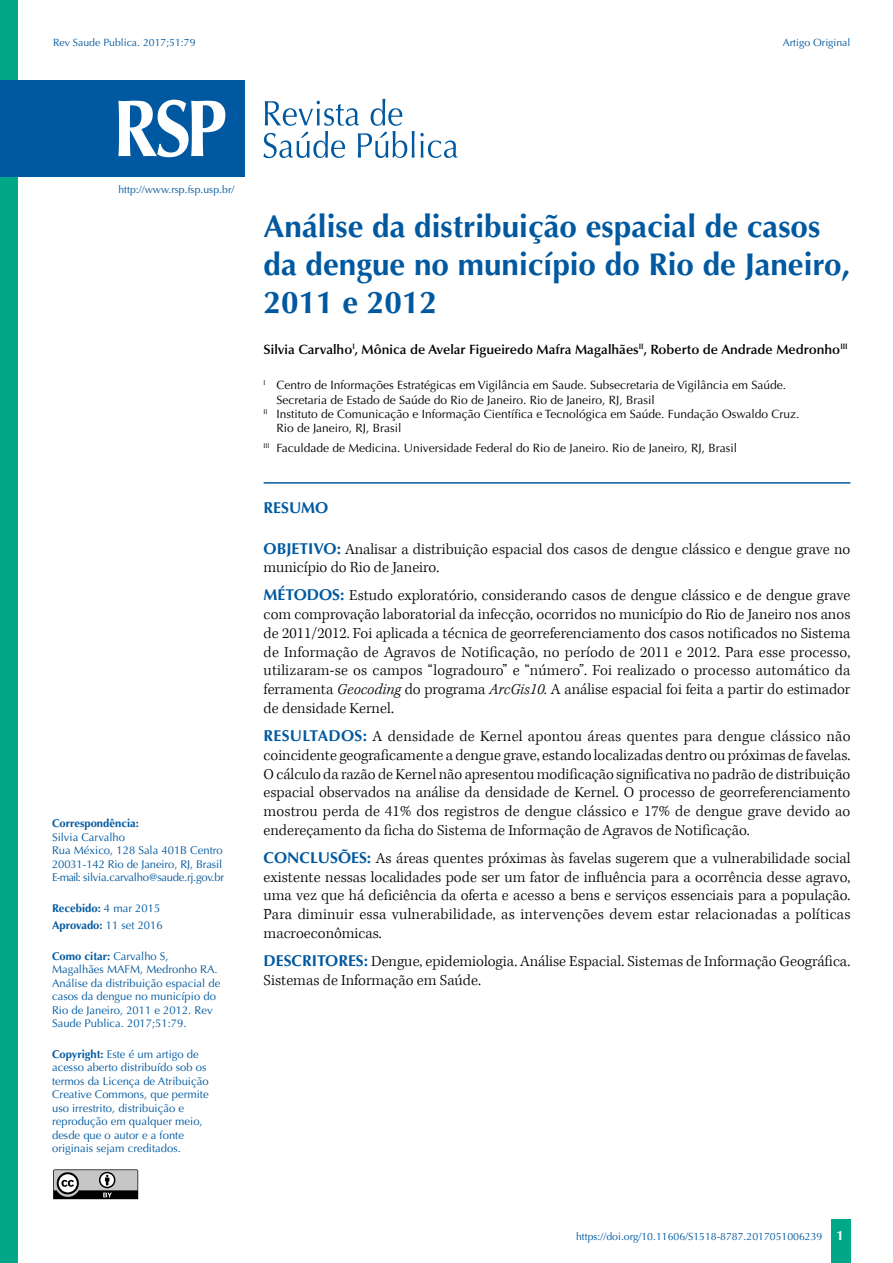
<style>
.page{position:relative;width:893px;height:1263px;background:#fff}
.page>*{position:absolute;margin:0;border:0;box-sizing:border-box;transform-origin:0 0}
.t1{font:700 31.5px/37.8px "Optima";color:#0059a0}
.t2{font:300 15.75px/18.9px "Kepler Std";color:#000;text-align:justify}
.t3{font:700 15.75px "Optima";color:#0059a0}
.t4{font:600 13.5px "Optima";color:#000}
.t5{font:12px "Optima";color:#000}
.t6{font:11.25px/13.5px "Optima";color:#0059a0}
.t7{font:700 11.25px/17.7px "Optima";color:#0059a0}
.t8{font:10.5px "Optima";color:#0059a0}
.s1{font-weight:400}
.s2{font-weight:700}
.s3{font-family:"Optima";font-weight:700;color:#0059a0}
.s4{font-style:italic}
.s5{font-weight:700;font-size:13.5px;color:#fff}
</style>
<div class="page">
<div style="left:831px;top:1220px;width:20px;height:43px;background:#00a887"></div>
<svg style="left:53px;top:1169px;width:85px;height:30px;background:#838383"></svg>
<div style="left:0;top:0;width:18px;height:1263px;background:#00a887"></div>
<svg style="left:263px;top:99px;width:195px;height:59px"></svg>
<div style="left:0;top:80px;width:244px;height:96px;background:#0059a0"></div>
<svg style="left:118px;top:100px;width:107px;height:57px"></svg>
<hr style="left:264px;top:482px;width:586px;height:2px;background:#0059a0">
<p class="t8" style="left:53px;top:36px;width:144px">Rev Saude Publica. 2017;51:79</p>
<p class="t8" style="left:783px;top:36px;width:69px">Artigo Original</p>
<p class="t8" style="left:118px;top:183px;width:117px">http://www.rsp.fsp.usp.br/</p>
<p class="t7" style="left:52px;top:815px;width:88px">Correspondência:</p>
<p class="t6" style="left:52px;top:830px;width:174px">Silvia Carvalho<br>Rua México, 128 Sala 401B Centro<br>20031-142 Rio de Janeiro, RJ, Brasil<br>E-mail: silvia.carvalho@saude.rj.gov.br</p>
<p class="t7" style="left:52px;top:899px;width:112px">Recebido: <span class="s1">4 mar 2015<br></span>Aprovado: <span class="s1">11 set 2016</span></p>
<p class="t6" style="left:52px;top:949px;width:170px"><span class="s2">Como citar:</span> Carvalho S,<br>Magalhães MAFM, Medronho RA.<br>Análise da distribuição espacial de casos da dengue no município do<br>Rio de Janeiro, 2011 e 2012. Rev<br>Saude Publica. 2017;51:79.</p>
<p class="t6" style="left:52px;top:1047px;width:158px"><span class="s2">Copyright:</span> Este é um artigo de acesso aberto distribuído sob os termos da Licença de Atribuição<br>Creative Commons, que permite uso irrestrito, distribuição e reprodução em qualquer meio, desde que o autor e a fonte originais sejam creditados.</p>
<h1 class="t1" style="left:264px;top:208px;width:588px">Análise da distribuição espacial de casos da dengue no município do Rio de Janeiro,<br>2011 e 2012</h1>
<p class="t4" style="left:264px;top:341px;width:586px">Silvia Carvalho<sup>I</sup>, Mônica de Avelar Figueiredo Mafra Magalhães<sup>II</sup>, Roberto de Andrade Medronho<sup>III</sup></p>
<p class="t5" style="left:264px;top:378px;width:524px"><sup>I</sup> Centro de Informações Estratégicas em Vigilância em Saude. Subsecretaria de Vigilância em Saúde.</p>
<p class="t5" style="left:276px;top:393px;width:380px">Secretaria de Estado de Saúde do Rio de Janeiro. Rio de Janeiro, RJ, Brasil</p>
<p class="t5" style="left:264px;top:407px;width:537px"><sup>II</sup> Instituto de Comunicação e Informação Científica e Tecnológica em Saúde. Fundação Oswaldo Cruz.</p>
<p class="t5" style="left:276px;top:421px;width:127px">Rio de Janeiro, RJ, Brasil</p>
<p class="t5" style="left:264px;top:441px;width:475px"><sup>III</sup> Faculdade de Medicina. Universidade Federal do Rio de Janeiro. Rio de Janeiro, RJ, Brasil</p>
<p class="t3" style="left:264px;top:499px;width:66px">RESUMO</p>
<p class="t2" style="left:264px;top:540px;width:588px"><span class="s3">OBJETIVO:</span> Analisar a distribuição espacial dos casos de dengue clássico e dengue grave no município do Rio de Janeiro.</p>
<p class="t2" style="left:264px;top:586px;width:588px"><span class="s3">MÉTODOS:</span> Estudo exploratório, considerando casos de dengue clássico e de dengue grave com comprovação laboratorial da infecção, ocorridos no município do Rio de Janeiro nos anos de 2011/2012. Foi aplicada a técnica de georreferenciamento dos casos notificados no Sistema de Informação de Agravos de Notificação, no período de 2011 e 2012. Para esse processo, utilizaram-se os campos “logradouro” e “número”. Foi realizado o processo automático da ferramenta <span class="s4">Geocoding</span> do programa <span class="s4">ArcGis10.</span> A análise espacial foi feita a partir do estimador de densidade Kernel.</p>
<p class="t2" style="left:264px;top:727px;width:588px"><span class="s3">RESULTADOS:</span> A densidade de Kernel apontou áreas quentes para dengue clássico não coincidente geograficamente a dengue grave, estando localizadas dentro ou próximas de favelas.<br>O cálculo da razão de Kernel não apresentou modificação significativa no padrão de distribuição espacial observados na análise da densidade de Kernel. O processo de georreferenciamento mostrou perda de 41% dos registros de dengue clássico e 17% de dengue grave devido ao endereçamento da ficha do Sistema de Informação de Agravos de Notificação.</p>
<p class="t2" style="left:264px;top:849px;width:588px"><span class="s3">CONCLUSÕES:</span> As áreas quentes próximas às favelas sugerem que a vulnerabilidade social existente nessas localidades pode ser um fator de influência para a ocorrência desse agravo, uma vez que há deficiência da oferta e acesso a bens e serviços essenciais para a população.<br>Para diminuir essa vulnerabilidade, as intervenções devem estar relacionadas a políticas macroeconômicas.</p>
<p class="t2" style="left:264px;top:952px;width:588px"><span class="s3">DESCRITORES:</span> Dengue, epidemiologia. Análise Espacial. Sistemas de Informação Geográfica.<br>Sistemas de Informação em Saúde.</p>
<p class="t8" style="left:576px;top:1230px;width:269px">https://doi.org/10.11606/S1518-8787.2017051006239 <span class="s5">1</span></p>
</div>
